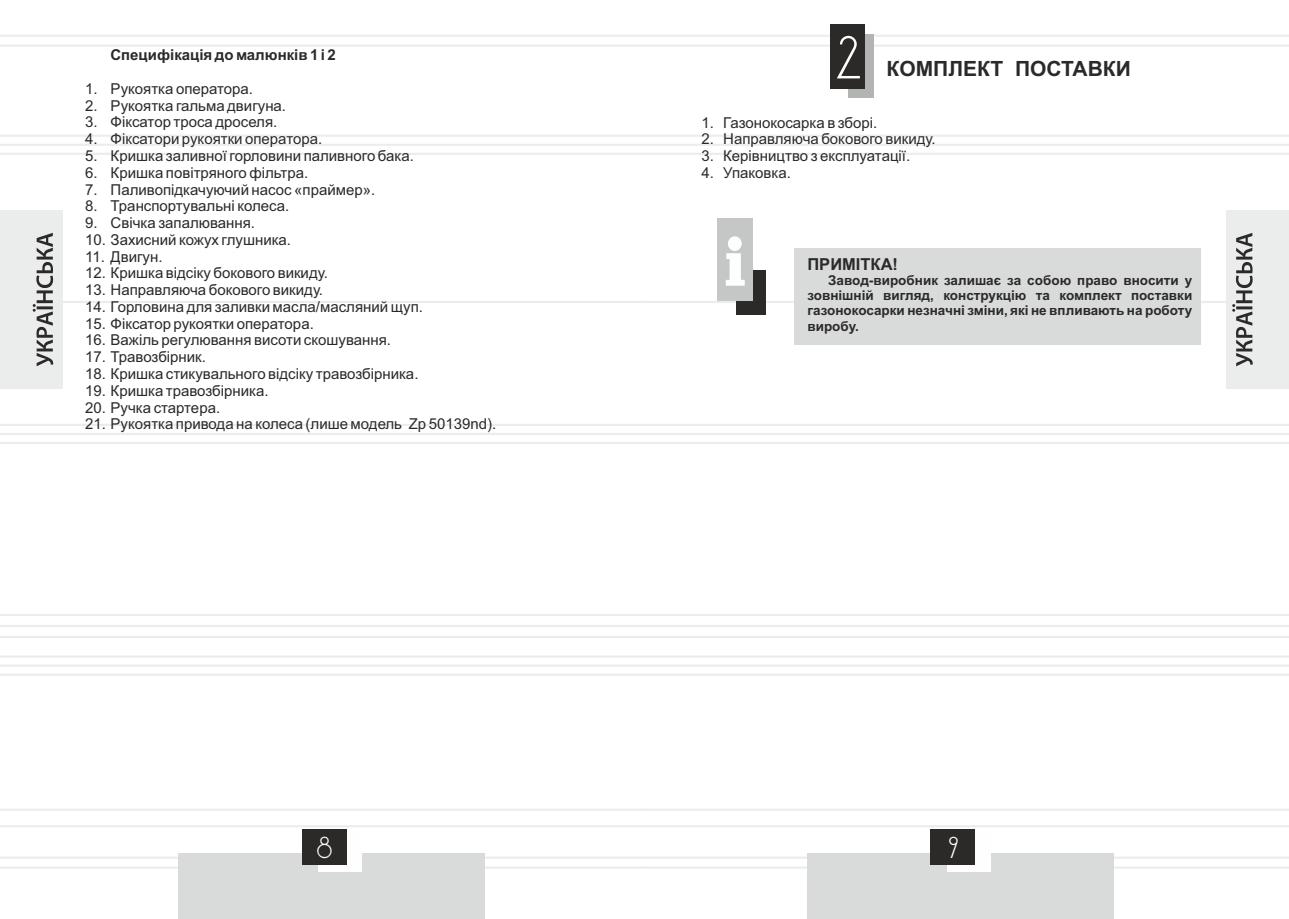
<style>
.page{position:relative;width:1289px;height:919px;background:#fff}
.page>*{position:absolute;margin:0;border:0;box-sizing:border-box;transform-origin:0 0}
.t1{font:52.5px "DS Standart Cyr";color:#fefefe}
.t2{font:26.25px "DS Standart Cyr";color:#fefefe}
.t3{font:700 21px "Arial";color:#2b2a29}
.t4{font:700 16.5px "Arial";color:#2b2a29}
.t5{font:15px "Arial";color:#2b2a29}
.t6{font:700 15px "Arial";color:#2b2a29}
.t7{font:700 13.5px/15.1px "Arial";color:#2b2a29;text-align:justify}
</style>
<div class="page">
<hr style="left:644px;top:135px;width:644px;height:2px;background:#ebecec">
<hr style="left:644px;top:153px;width:644px;height:2px;background:#ebecec">
<hr style="left:644px;top:424px;width:644px;height:2px;background:#ebecec">
<hr style="left:644px;top:442px;width:644px;height:2px;background:#ebecec">
<hr style="left:644px;top:614px;width:644px;height:2px;background:#ebecec">
<hr style="left:644px;top:635px;width:644px;height:3px;background:#ebecec">
<hr style="left:644px;top:655px;width:644px;height:2px;background:#ebecec">
<hr style="left:644px;top:673px;width:644px;height:2px;background:#ebecec">
<hr style="left:644px;top:856px;width:644px;height:2px;background:#ebecec">
<hr style="left:644px;top:866px;width:644px;height:2px;background:#ebecec">
<hr style="left:644px;top:35px;width:644px;height:2px;background:#ebecec">
<hr style="left:644px;top:45px;width:644px;height:2px;background:#ebecec">
<hr style="left:644px;top:808px;width:644px;height:2px;background:#ebecec">
<hr style="left:644px;top:825px;width:644px;height:2px;background:#ebecec">
<hr style="left:644px;top:301px;width:644px;height:2px;background:#ebecec">
<hr style="left:0;top:135px;width:644px;height:2px;background:#ebecec">
<hr style="left:0;top:144px;width:1288px;height:2px;background:#ebecec">
<hr style="left:0;top:153px;width:644px;height:2px;background:#ebecec">
<hr style="left:0;top:424px;width:644px;height:2px;background:#ebecec">
<hr style="left:0;top:433px;width:1288px;height:2px;background:#ebecec">
<hr style="left:0;top:442px;width:644px;height:2px;background:#ebecec">
<hr style="left:0;top:614px;width:644px;height:2px;background:#ebecec">
<hr style="left:0;top:625px;width:1288px;height:2px;background:#ebecec">
<hr style="left:0;top:635px;width:644px;height:3px;background:#ebecec">
<hr style="left:0;top:655px;width:644px;height:2px;background:#ebecec">
<hr style="left:0;top:664px;width:1288px;height:3px;background:#f0f1f1">
<hr style="left:0;top:673px;width:644px;height:2px;background:#ebecec">
<hr style="left:0;top:856px;width:644px;height:2px;background:#ebecec">
<hr style="left:0;top:866px;width:644px;height:2px;background:#ebecec">
<hr style="left:0;top:35px;width:644px;height:2px;background:#ebecec">
<hr style="left:0;top:45px;width:644px;height:2px;background:#ebecec">
<hr style="left:0;top:808px;width:644px;height:2px;background:#ebecec">
<hr style="left:0;top:825px;width:644px;height:2px;background:#ebecec">
<hr style="left:0;top:301px;width:644px;height:2px;background:#ebecec">
<div style="left:178px;top:853px;width:307px;height:65px;background:#d9dada"></div>
<div style="left:318px;top:832px;width:44px;height:39px;background:#fefefe"></div>
<div style="left:301px;top:829px;width:45px;height:36px;background:#2b2a29"></div>
<div style="left:0;top:210px;width:62px;height:179px;background:#ebecec"></div>
<svg style="left:33px;top:233px;width:20px;height:133px"></svg>
<div style="left:807px;top:853px;width:306px;height:65px;background:#d9dada"></div>
<div style="left:946px;top:832px;width:44px;height:39px;background:#fefefe"></div>
<div style="left:930px;top:829px;width:45px;height:36px;background:#2b2a29"></div>
<div style="left:1226px;top:210px;width:62px;height:179px;background:#ebecec"></div>
<svg style="left:1232px;top:233px;width:20px;height:133px"></svg>
<div style="left:847px;top:34px;width:26px;height:64px;background:#b2b3b3"></div>
<div style="left:830px;top:24px;width:34px;height:64px;background:#2b2a29"></div>
<div style="left:736px;top:270px;width:29px;height:44px;background:#2b2a29"></div>
<div style="left:716px;top:218px;width:36px;height:83px;background:#c5c6c6"></div>
<svg style="left:725px;top:236px;width:19px;height:50px"></svg>
<div style="left:794px;top:248px;width:406px;height:96px;background:#d9dada"></div>
<p class="t6" style="left:110px;top:49px;width:227px">Специфікація до малюнків 1 і 2</p>
<p class="t5" style="left:85px;top:83px;width:169px">1. Рукоятка оператора.</p>
<p class="t5" style="left:85px;top:100px;width:202px">2. Рукоятка гальма двигуна.</p>
<p class="t5" style="left:85px;top:116px;width:194px">3. Фіксатор троса дроселя.</p>
<p class="t5" style="left:85px;top:133px;width:238px">4. Фіксатори рукоятки оператора.</p>
<p class="t5" style="left:85px;top:150px;width:330px">5. Кришка заливної горловини паливного бака.</p>
<p class="t5" style="left:85px;top:167px;width:225px">6. Кришка повітряного фільтра.</p>
<p class="t5" style="left:85px;top:183px;width:292px">7. Паливопідкачуючий насос «праймер».</p>
<p class="t5" style="left:85px;top:200px;width:205px">8. Транспортувальні колеса.</p>
<p class="t5" style="left:85px;top:217px;width:171px">9. Свічка запалювання.</p>
<p class="t5" style="left:85px;top:234px;width:207px">10. Захисний кожух глушника.</p>
<p class="t5" style="left:85px;top:251px;width:79px">11. Двигун.</p>
<p class="t5" style="left:85px;top:267px;width:244px">12. Кришка відсіку бокового викиду.</p>
<p class="t5" style="left:85px;top:284px;width:239px">13. Направляюча бокового викиду.</p>
<p class="t5" style="left:85px;top:301px;width:339px">14. Горловина для заливки масла/масляний щуп.</p>
<p class="t5" style="left:85px;top:318px;width:230px">15. Фіксатор рукоятки оператора.</p>
<p class="t5" style="left:85px;top:334px;width:307px">16. Важіль регулювання висоти скошування.</p>
<p class="t5" style="left:85px;top:351px;width:122px">17. Травозбірник.</p>
<p class="t5" style="left:85px;top:368px;width:335px">18. Кришка стикувального відсіку травозбірника.</p>
<p class="t5" style="left:85px;top:385px;width:185px">19. Кришка травозбірника.</p>
<p class="t5" style="left:85px;top:401px;width:137px">20. Ручка стартера.</p>
<p class="t5" style="left:85px;top:418px;width:413px">21. Рукоятка привода на колеса (лише модель Zp 50139nd).</p>
<h1 class="t1" style="left:835px;top:36px;width:27px">2</h1>
<h3 class="t3" style="left:886px;top:60px;width:246px">КОМПЛЕКТ ПОСТАВКИ</h3>
<p class="t5" style="left:701px;top:117px;width:177px">1. Газонокосарка в зборі.</p>
<p class="t5" style="left:701px;top:133px;width:236px">2. Направляюча бокового викиду.</p>
<p class="t5" style="left:701px;top:150px;width:210px">3. Керівництво з експлуатації.</p>
<p class="t5" style="left:701px;top:167px;width:91px">4. Упаковка.</p>
<p class="t4" style="left:807px;top:257px;width:92px">ПРИМІТКА!</p>
<p class="t7" style="left:807px;top:274px;width:386px;text-indent:21px">Завод-виробник залишає за собою право вносити у зовнішній вигляд, конструкцію та комплект поставки газонокосарки незначні зміни, які не впливають на роботу виробу.</p>
<h2 class="t2" style="left:317px;top:836px;width:17px">8</h2>
<h2 class="t2" style="left:948px;top:836px;width:11px">9</h2>
</div>
